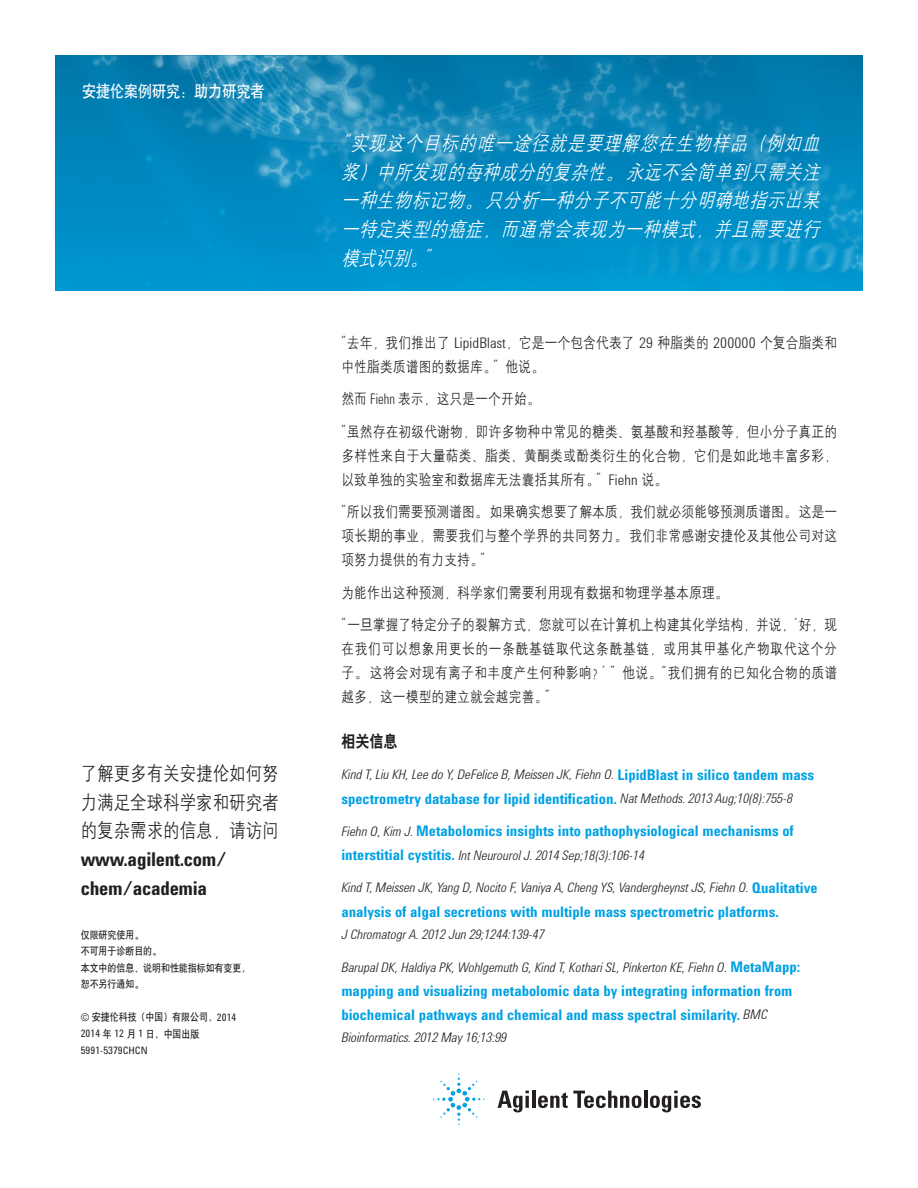
<style>
.page{position:relative;width:918px;height:1188px;background:#fff}
.page>*{position:absolute;margin:0;border:0;box-sizing:border-box;transform-origin:0 0}
.t1{font:italic 20.25px/28.8px "H Yg 2 gj";color:#fff;text-align:justify;scale:.85 1}
.t2{font:19.5px/28.5px "H Yg 2 gj";letter-spacing:-.005em;color:#231f20;text-align:justify;scale:.85 1}
.t3{font:700 19.5px/28.5px "Agilent Condensed CFF";letter-spacing:-.015em;color:#231f20}
.t4{font:16.5px "H Yb 1 gj";color:#fff;scale:.85 1}
.t5{font:16.5px "H Yb 2 gj";color:#231f20;scale:.85 1}
.t6{font:15px/24px "H Yg 2 gj";letter-spacing:.01em;color:#231f20;scale:.85 1}
.t7{font:700 15px/32.5px "Agilent Condensed CFF";color:#00a1e3}
.t8{font:italic 300 13.5px "Agilent Condensed CFF";color:#231f20}
.t9{font:10.5px/16.5px "H Yb 1 gj";color:#231f20;scale:.85 1}
.t10{font:10.5px "Agilent Condensed CFF";color:#231f20}
.s1{font-family:"Agilent Condensed CFF"}
.s2{font-family:"Agilent Condensed CFF";font-weight:300}
.s3{font-weight:700;font-style:normal;font-size:15px;color:#00a1e3}
.s4{font-weight:300;font-style:italic;font-size:13.5px;color:#231f20}
</style>
<div class="page">
<img style="left:55px;top:55px;width:808px;height:236px">
<svg style="left:498px;top:1091px;width:31px;height:21px"></svg>
<svg style="left:525px;top:1096px;width:4px;height:12px"></svg>
<hr style="left:532px;top:1091px;width:3px;height:17px;background:#231f20">
<svg style="left:538px;top:1091px;width:103px;height:17px"></svg>
<hr style="left:644px;top:1091px;width:3px;height:17px;background:#231f20">
<svg style="left:650px;top:1091px;width:51px;height:21px"></svg>
<svg style="left:433px;top:1073px;width:52px;height:52px"></svg>
<img style="left:530px;top:151px;width:333px;height:140px">
<p class="t4" style="left:82px;top:83px;width:216px">安捷伦案例研究：助力研究者</p>
<h2 class="t2" style="left:81px;top:759px;width:234px">了解更多有关安捷伦如何努力满足全球科学家和研究者的复杂需求的信息，请访问</h2>
<h2 class="t3" style="left:81px;top:844px;width:148px">www.agilent.com/ chem/academia</h2>
<p class="t9" style="left:81px;top:926px;width:201px">仅限研究使用。<br>不可用于诊断目的。<br>本文中的信息、说明和性能指标如有变更，恕不另行通知。</p>
<p class="t9" style="left:81px;top:1009px;width:185px"><span class="s1">©</span> 安捷伦科技（中国）有限公司，<span class="s1">2014<br>2014</span> 年 <span class="s1">12</span> 月 <span class="s1">1</span> 日，中国出版</p>
<p class="t10" style="left:81px;top:1042px;width:68px">5991-5379CHCN</p>
<h1 class="t1" style="left:341px;top:128px;width:571px;text-indent:-9px">“实现这个目标的唯一途径就是要理解您在生物样品（例如血浆）中所发现的每种成分的复杂性。永远不会简单到只需关注一种生物标记物。只分析一种分子不可能十分明确地指示出某一特定类型的癌症，而通常会表现为一种模式，并且需要进行模式识别。”</h1>
<p class="t6" style="left:341px;top:330px;width:585px;text-indent:-7px">“去年，我们推出了 <span class="s2">LipidBlast</span>，它是一个包含代表了 <span class="s2">29</span> 种脂类的 <span class="s2">200000</span> 个复合脂类和中性脂类质谱图的数据库。”他说。</p>
<p class="t6" style="left:334px;top:382px;width:593px;line-height:32.5px;text-indent:7px">然而 <span class="s2">Fiehn</span> 表示，这只是一个开始。<br>“虽然存在初级代谢物，即许多物种中常见的糖类、氨基酸和羟基酸等，但小分子真正的</p>
<p class="t6" style="left:341px;top:443px;width:585px">多样性来自于大量萜类、脂类、黄酮类或酚类衍生的化合物，它们是如此地丰富多彩，以致单独的实验室和数据库无法囊括其所有。”<span class="s2">Fiehn</span> 说。</p>
<p class="t6" style="left:341px;top:500px;width:585px;text-align:justify;text-indent:-7px">“所以我们需要预测谱图。如果确实想要了解本质，我们就必须能够预测质谱图。这是一项长期的事业，需要我们与整个学界的共同努力。我们非常感谢安捷伦及其他公司对这项努力提供的有力支持。”</p>
<p class="t6" style="left:334px;top:576px;width:593px;line-height:32.5px;text-indent:7px">为能作出这种预测，科学家们需要利用现有数据和物理学基本原理。<br>“一旦掌握了特定分子的裂解方式，您就可以在计算机上构建其化学结构，并说，‘好，现</p>
<p class="t6" style="left:341px;top:637px;width:585px;text-align:justify">在我们可以想象用更长的一条酰基链取代这条酰基链，或用其甲基化产物取代这个分子。这将会对现有离子和丰度产生何种影响？’”他说。“我们拥有的已知化合物的质谱越多，这一模型的建立就会越完善。”</p>
<p class="t5" style="left:341px;top:733px;width:68px">相关信息</p>
<p class="t8" style="left:341px;top:765px;width:474px">Kind T, Liu KH, Lee do Y, DeFelice B, Meissen JK, Fiehn O. <span class="s3">LipidBlast in silico tandem mass</span></p>
<p class="t7" style="left:341px;top:782px;width:454px">spectrometry database for lipid identification. <span class="s4">Nat Methods. 2013 Aug;10(8):755-8<br>Fiehn O, Kim J.</span> Metabolomics insights into pathophysiological mechanisms of</p>
<p class="t8" style="left:341px;top:845px;width:305px"><span class="s3">interstitial cystitis.</span> Int Neurourol J. 2014 Sep;18(3):106-14</p>
<p class="t8" style="left:341px;top:878px;width:478px">Kind T, Meissen JK, Yang D, Nocito F, Vaniya A, Cheng YS, Vandergheynst JS, Fiehn O. <span class="s3">Qualitative</span></p>
<p class="t7" style="left:341px;top:895px;width:439px">analysis of algal secretions with multiple mass spectrometric platforms.</p>
<p class="t8" style="left:341px;top:924px;width:204px">J Chromatogr A. 2012 Jun 29;1244:139-47</p>
<p class="t8" style="left:341px;top:957px;width:460px">Barupal DK, Haldiya PK, Wohlgemuth G, Kind T, Kothari SL, Pinkerton KE, Fiehn O. <span class="s3">MetaMapp:</span></p>
<p class="t7" style="left:341px;top:978px;width:453px;line-height:24px">mapping and visualizing metabolomic data by integrating information from biochemical pathways and chemical and mass spectral similarity. <span class="s4">BMC</span></p>
<p class="t8" style="left:341px;top:1027px;width:167px">Bioinformatics. 2012 May 16;13:99</p>
</div>
